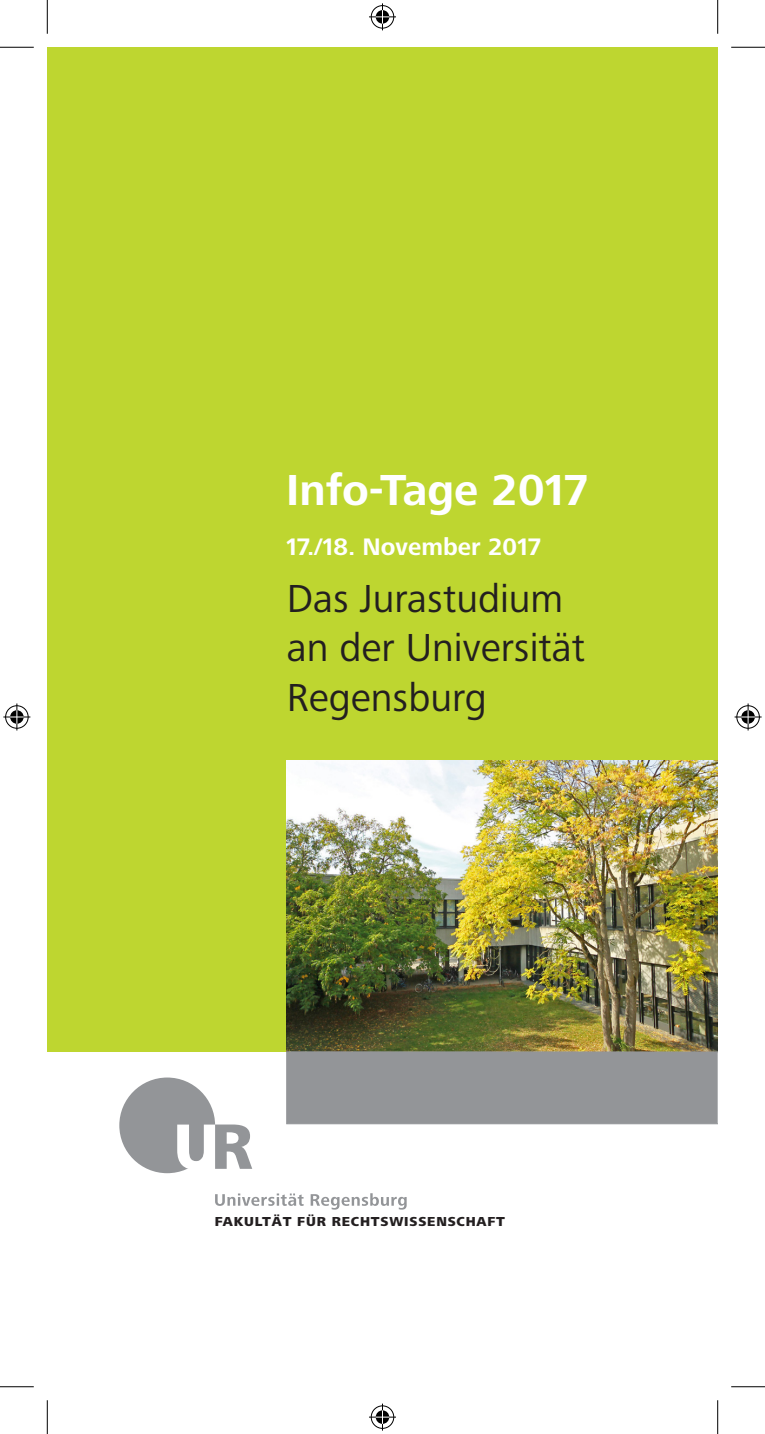
<style>
.page{position:relative;width:765px;height:1434px;background:#fff}
.page>*{position:absolute;margin:0;border:0;box-sizing:border-box;transform-origin:0 0}
.Head_Aussen{font:700 45px "Frutiger Next LTW1 G";color:#fff}
.Head_Aussen-2{font:40.5px "Frutiger Next LTW1 G";color:#231f20}
.Head_Aussen-3{font:700 24.75px "Frutiger Next LTW1 G";color:#fff}
.Fakultaet{font:800 13.5px "Frutiger Next LTW1 G";letter-spacing:.06em;color:#231f20}
</style>
<div class="page">
<div style="left:47px;top:47px;width:670px;height:1005px;background:#bed630"></div>
<img style="left:286px;top:760px;width:431px;height:291px">
<div style="left:286px;top:1051px;width:431px;height:73px;background:#939598"></div>
<svg style="left:215px;top:1193px;width:191px;height:17px"></svg>
<div style="left:119px;top:1077px;width:96px;height:96px;background:#939598;border-radius:50%"></div>
<svg style="left:177px;top:1124px;width:75px;height:46px"></svg>
<hr style="left:0;top:47px;width:34px;height:1px;background:#000">
<hr style="left:730px;top:47px;width:34px;height:1px;background:#000">
<hr style="left:0;top:1386px;width:34px;height:1px;background:#000">
<hr style="left:730px;top:1386px;width:34px;height:1px;background:#000">
<hr style="left:47px;top:0;width:1px;height:34px;background:#000">
<hr style="left:47px;top:1400px;width:1px;height:34px;background:#000">
<hr style="left:717px;top:0;width:1px;height:34px;background:#000">
<hr style="left:717px;top:1400px;width:1px;height:34px;background:#000">
<svg style="left:369px;top:3px;width:27px;height:27px"></svg>
<svg style="left:369px;top:1403px;width:27px;height:27px"></svg>
<svg style="left:3px;top:703px;width:27px;height:27px"></svg>
<svg style="left:734px;top:703px;width:27px;height:27px"></svg>
<p class="Head_Aussen" style="left:286px;top:465px;width:303px">Info-Tage 2017</p>
<p class="Head_Aussen-3" style="left:286px;top:533px;width:256px">17./18. November 2017</p>
<p class="Head_Aussen-2" style="left:286px;top:575px;width:278px">Das Jurastudium</p>
<p class="Head_Aussen-2" style="left:286px;top:624px;width:300px">an der Universität</p>
<p class="Head_Aussen-2" style="left:286px;top:674px;width:201px">Regensburg</p>
<p class="Fakultaet" style="left:214px;top:1214px;width:292px">FAKULTÄT FÜR RECHTSWISSENSCHAFT</p>
</div>
